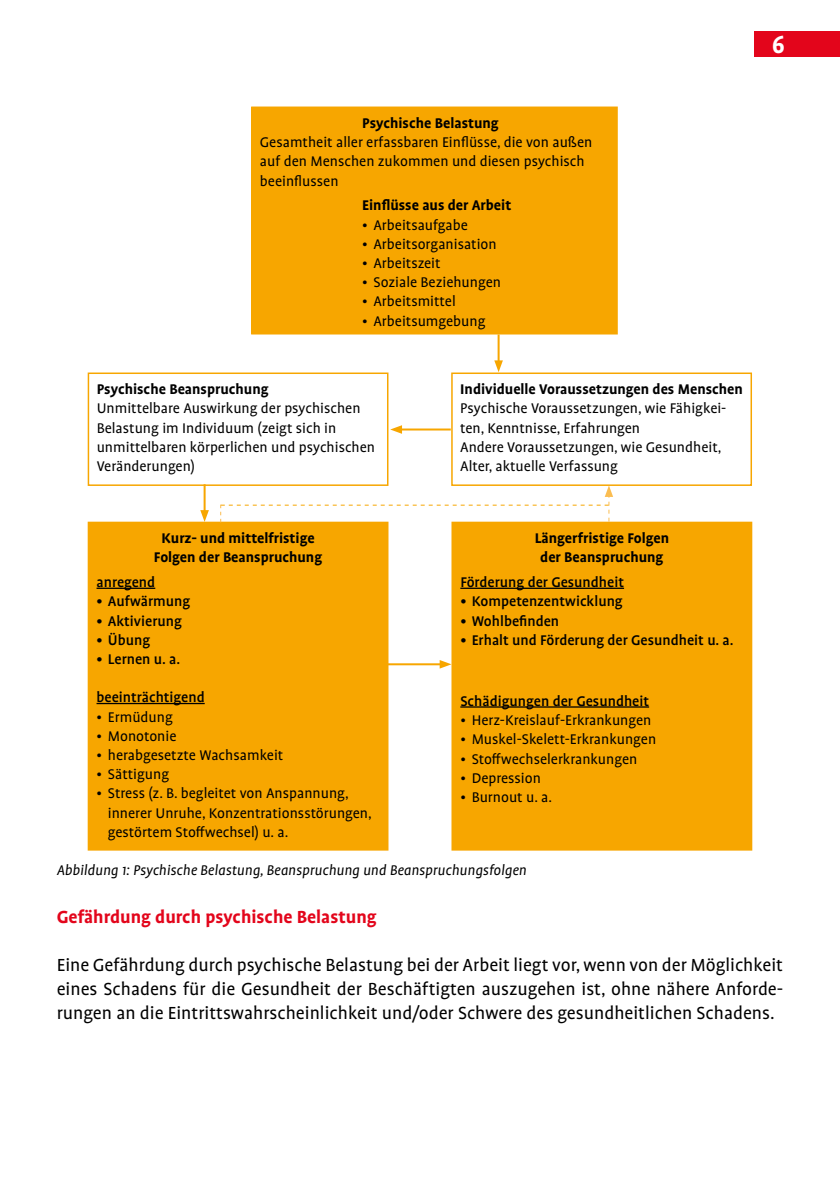
<style>
.page{position:relative;width:840px;height:1191px;background:#fff}
.page>*{position:absolute;margin:0;border:0;box-sizing:border-box;transform-origin:0 0}
.t1{font:700 28px "Profile OT";color:#fff}
.Fließtext{font:20px/24px "Profile OT";color:#000;text-align:justify}
.H4-rot_Ebene3{font:700 20px "Profile OT";color:#e3051b}
.Liste{font:16px/19.2px "Profile OT";color:#000}
.Fließtext_Abbildung{font:16px/19.2px "Profile OT";color:#000}
.Fließtext_Abbildung-2{font:700 16px/19.2px "Profile OT";color:#000;text-align:center}
.Liste-2{font:500 16px "Profile OT";color:#000}
.Fließtext_Abbildung-3{font:500 16px "Profile OT";color:#000}
.Beschriftung{font:italic 16px "Profile OT";color:#000}
</style>
<div class="page">
<div style="left:754px;top:31px;width:85px;height:26px;background:#e3051b"></div>
<div style="left:252px;top:107px;width:364px;height:227px;background:#f7a600"></div>
<div style="left:251px;top:106px;width:366px;height:228px;border:1px solid #f7a600"></div>
<div style="left:88px;top:372px;width:300px;height:114px;border:2px solid #f7a600"></div>
<div style="left:451px;top:372px;width:300px;height:114px;border:2px solid #f7a600"></div>
<div style="left:88px;top:522px;width:299px;height:328px;background:#f7a600"></div>
<hr style="left:96px;top:587px;width:59px;height:2px;background:#000">
<hr style="left:96px;top:703px;width:108px;height:1px;background:#000">
<div style="left:88px;top:521px;width:300px;height:329px;border:1px solid #f7a600"></div>
<div style="left:452px;top:522px;width:299px;height:328px;background:#f7a600"></div>
<hr style="left:460px;top:587px;width:163px;height:2px;background:#000">
<hr style="left:460px;top:706px;width:188px;height:1px;background:#000">
<div style="left:451px;top:521px;width:300px;height:329px;border:1px solid #f7a600"></div>
<hr style="left:497px;top:334px;width:2px;height:30px;background:#f7a600">
<svg style="left:494px;top:360px;width:8px;height:12px"></svg>
<hr style="left:398px;top:428px;width:52px;height:2px;background:#f7a600">
<svg style="left:390px;top:425px;width:12px;height:9px"></svg>
<svg style="left:220px;top:485px;width:392px;height:37px"></svg>
<hr style="left:203px;top:484px;width:2px;height:29px;background:#f7a600">
<svg style="left:200px;top:510px;width:9px;height:12px"></svg>
<hr style="left:373px;top:663px;width:69px;height:2px;background:#f7a600">
<svg style="left:439px;top:660px;width:12px;height:8px"></svg>
<p class="Fließtext_Abbildung-2" style="left:362px;top:114px;width:138px">Psychische Belastung</p>
<p class="Fließtext_Abbildung" style="left:260px;top:133px;width:334px">Gesamtheit aller erfassbaren Einflüsse, die von außen auf den Menschen zukommen und diesen psychisch beeinflussen</p>
<p class="Fließtext_Abbildung-2" style="left:362px;top:197px;width:150px">Einflüsse aus der Arbeit</p>
<p class="Liste" style="left:362px;top:216px;width:107px">• Arbeitsaufgabe</p>
<p class="Liste" style="left:362px;top:235px;width:136px">• Arbeitsorganisation</p>
<p class="Liste" style="left:362px;top:254px;width:80px">• Arbeitszeit</p>
<p class="Liste" style="left:362px;top:274px;width:140px">• Soziale Beziehungen</p>
<p class="Liste" style="left:362px;top:293px;width:95px">• Arbeitsmittel</p>
<p class="Liste" style="left:362px;top:312px;width:125px">• Arbeitsumgebung</p>
<p class="Fließtext_Abbildung-2" style="left:97px;top:380px;width:173px">Psychische Beanspruchung</p>
<p class="Fließtext_Abbildung" style="left:97px;top:400px;width:280px">Unmittelbare Auswirkung der psychischen Belastung im Individuum (zeigt sich in unmittelbaren körperlichen und psychischen Veränderungen)</p>
<p class="Fließtext_Abbildung-2" style="left:154px;top:529px;width:170px">Kurz- und mittelfristige<br>Folgen der Beanspruchung</p>
<p class="Fließtext_Abbildung-3" style="left:96px;top:574px;width:60px">anregend</p>
<p class="Liste-2" style="left:96px;top:593px;width:95px">• Aufwärmung</p>
<p class="Liste-2" style="left:96px;top:612px;width:87px">• Aktivierung</p>
<p class="Liste-2" style="left:96px;top:631px;width:55px">• Übung</p>
<p class="Liste-2" style="left:96px;top:650px;width:85px">• Lernen u. a.</p>
<p class="Fließtext_Abbildung-3" style="left:96px;top:689px;width:110px">beeinträchtigend</p>
<p class="Liste" style="left:96px;top:708px;width:78px">• Ermüdung</p>
<p class="Liste" style="left:96px;top:727px;width:81px">• Monotonie</p>
<p class="Liste" style="left:96px;top:746px;width:188px">• herabgesetzte Wachsamkeit</p>
<p class="Liste" style="left:96px;top:765px;width:74px">• Sättigung</p>
<p class="Liste" style="left:108px;top:785px;width:265px;text-indent:-11px">• Stress (z. B. begleitet von Anspannung, innerer Unruhe, Konzentrationsstörungen, gestörtem Stoffwechsel) u. a.</p>
<p class="Fließtext_Abbildung-2" style="left:460px;top:380px;width:284px">Individuelle Voraussetzungen des Menschen</p>
<p class="Fließtext_Abbildung" style="left:460px;top:400px;width:267px">Psychische Voraussetzungen, wie Fähigkei&shy;ten, Kenntnisse, Erfahrungen<br>Andere Voraussetzungen, wie Gesundheit, Alter, aktuelle Verfassung</p>
<p class="Fließtext_Abbildung-2" style="left:534px;top:529px;width:136px">Längerfristige Folgen der Beanspruchung</p>
<p class="Fließtext_Abbildung-3" style="left:460px;top:574px;width:165px">Förderung der Gesundheit</p>
<p class="Liste-2" style="left:460px;top:593px;width:164px">• Kompetenzentwicklung</p>
<p class="Liste-2" style="left:460px;top:612px;width:100px">• Wohlbefinden</p>
<p class="Liste-2" style="left:460px;top:631px;width:275px">• Erhalt und Förderung der Gesundheit u. a.</p>
<p class="Fließtext_Abbildung-3" style="left:460px;top:692px;width:190px">Schädigungen der Gesundheit</p>
<p class="Liste" style="left:460px;top:711px;width:192px">• Herz-Kreislauf-Erkrankungen</p>
<p class="Liste" style="left:460px;top:730px;width:197px">• Muskel-Skelett-Erkrankungen</p>
<p class="Liste" style="left:460px;top:750px;width:178px">• Stoffwechselerkrankungen</p>
<p class="Liste" style="left:460px;top:769px;width:82px">• Depression</p>
<p class="Liste" style="left:460px;top:788px;width:93px">• Burnout u. a.</p>
<h1 class="t1" style="left:771px;top:30px;width:15px">6</h1>
<p class="Beschriftung" style="left:57px;top:862px;width:471px">Abbildung 1: Psychische Belastung, Beanspruchung und Beanspruchungsfolgen</p>
<p class="H4-rot_Ebene3" style="left:57px;top:906px;width:321px">Gefährdung durch psychische Belastung</p>
<p class="Fließtext" style="left:57px;top:953px;width:727px">Eine Gefährdung durch psychische Belastung bei der Arbeit liegt vor, wenn von der Möglichkeit eines Schadens für die Gesundheit der Beschäftigten auszugehen ist, ohne nähere Anforde&shy;rungen an die Eintrittswahrscheinlichkeit und/oder Schwere des gesundheitlichen Schadens.</p>
</div>
